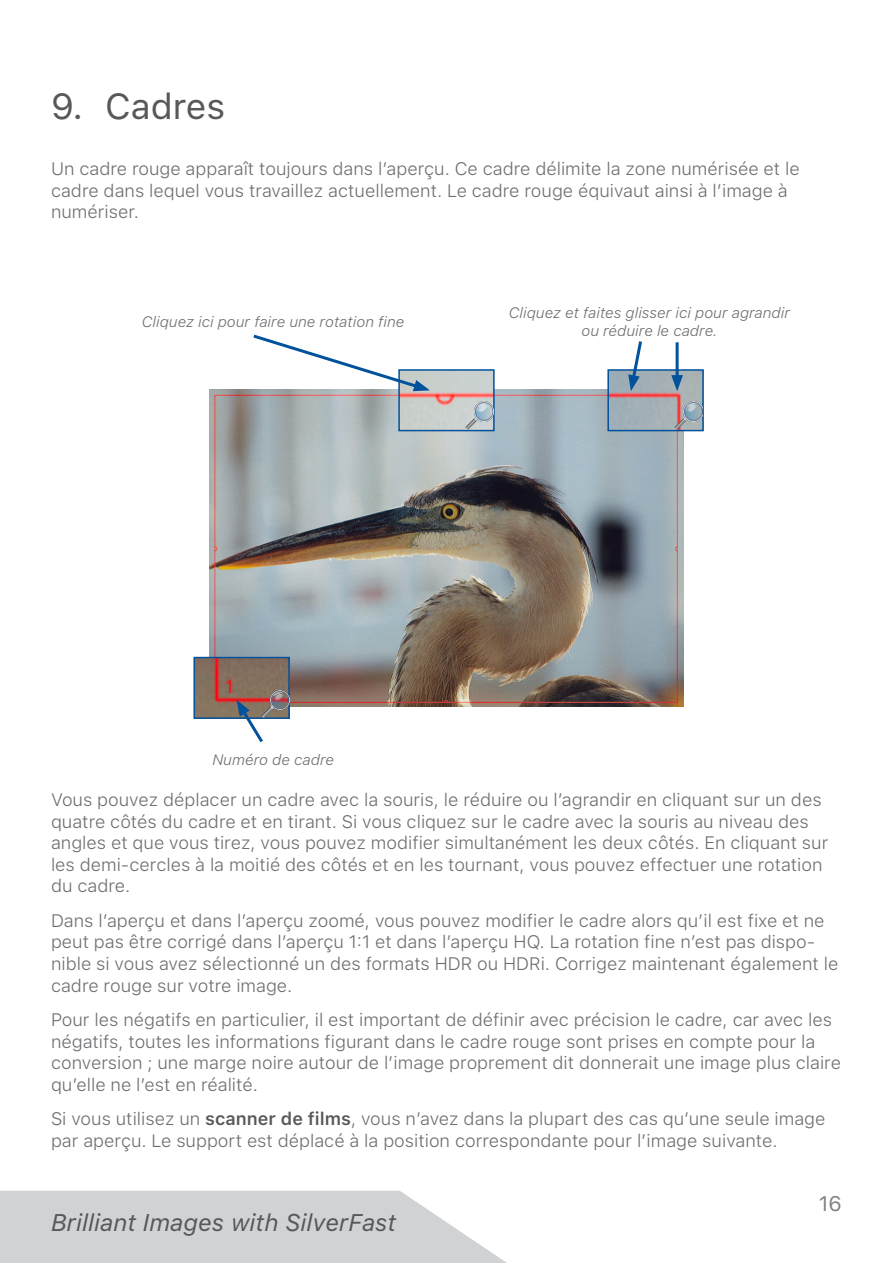
<style>
.page{position:relative;width:893px;height:1263px;background:#fff}
.page>*{position:absolute;margin:0;border:0;box-sizing:border-box;transform-origin:0 0}
.Überschrift{font:36px "SF Pro Text";color:#57585a}
.t1{font:italic 24px "SF Pro Text";color:#57585a}
.t2{font:21px "SF Pro Text";color:#808285}
.Text{font:300 18px/21.6px "SF Pro Text";color:#6c6d70}
.Bildunterschrift{font:italic 300 15px/18px "SF Pro Text";color:#6c6d70;text-align:center}
.s1{font-weight:600;color:#57585a}
</style>
<div class="page">
<img style="left:209px;top:389px;width:474px;height:317px">
<img style="left:401px;top:372px;width:91px;height:56px">
<div style="left:398px;top:369px;width:97px;height:62px;border:2px solid #01519b"></div>
<svg style="left:250px;top:334px;width:180px;height:57px"></svg>
<svg style="left:464px;top:402px;width:29px;height:28px"></svg>
<img style="left:475px;top:402px;width:19px;height:19px">
<img style="left:196px;top:660px;width:91px;height:56px">
<div style="left:193px;top:657px;width:97px;height:62px;border:2px solid #01519b"></div>
<svg style="left:236px;top:691px;width:53px;height:52px"></svg>
<img style="left:271px;top:690px;width:19px;height:20px">
<img style="left:610px;top:372px;width:91px;height:56px">
<div style="left:607px;top:369px;width:97px;height:62px;border:2px solid #01519b"></div>
<svg style="left:673px;top:402px;width:29px;height:28px"></svg>
<img style="left:684px;top:402px;width:19px;height:19px">
<svg style="left:628px;top:341px;width:16px;height:50px"></svg>
<hr style="left:676px;top:342px;width:3px;height:39px;background:#01519b">
<svg style="left:671px;top:375px;width:12px;height:16px"></svg>
<svg style="left:0;top:1191px;width:507px;height:72px;background:#d5d6d8"></svg>
<p class="Überschrift" style="left:51px;top:86px;width:176px">9. Cadres</p>
<p class="Text" style="left:51px;top:158px;width:750px">Un cadre rouge apparaît toujours dans l’aperçu. Ce cadre délimite la zone numérisée et le cadre dans lequel vous travaillez actuellement. Le cadre rouge équivaut ainsi à l’image à numériser.</p>
<p class="Bildunterschrift" style="left:142px;top:312px;width:264px">Cliquez ici pour faire une rotation fine</p>
<p class="Bildunterschrift" style="left:509px;top:304px;width:283px">Cliquez et faites glisser ici pour agrandir ou réduire le cadre.</p>
<p class="Bildunterschrift" style="left:212px;top:751px;width:123px">Numéro de cadre</p>
<p class="Text" style="left:51px;top:789px;width:779px">Vous pouvez déplacer un cadre avec la souris, le réduire ou l’agrandir en cliquant sur un des quatre côtés du cadre et en tirant. Si vous cliquez sur le cadre avec la souris au niveau des angles et que vous tirez, vous pouvez modifier simultanément les deux côtés. En cliquant sur les demi-cercles à la moitié des côtés et en les tournant, vous pouvez effectuer une rotation du cadre.</p>
<p class="Text" style="left:51px;top:910px;width:789px">Dans l’aperçu et dans l’aperçu zoomé, vous pouvez modifier le cadre alors qu’il est fixe et ne peut pas être corrigé dans l’aperçu 1:1 et dans l’aperçu HQ. La rotation fine n’est pas dispo&shy;nible si vous avez sélectionné un des formats HDR ou HDRi. Corrigez maintenant également le cadre rouge sur votre image.</p>
<p class="Text" style="left:51px;top:1009px;width:791px">Pour les négatifs en particulier, il est important de définir avec précision le cadre, car avec les négatifs, toutes les informations figurant dans le cadre rouge sont prises en compte pour la conversion ; une marge noire autour de l’image proprement dit donnerait une image plus claire qu’elle ne l’est en réalité.</p>
<p class="Text" style="left:51px;top:1108px;width:776px">Si vous utilisez un <span class="s1">scanner de films</span>, vous n’avez dans la plupart des cas qu’une seule image par aperçu. Le support est déplacé à la position correspondante pour l’image suivante.</p>
<h2 class="t1" style="left:51px;top:1208px;width:347px">Brilliant Images with SilverFast</h2>
<p class="t2" style="left:819px;top:1191px;width:25px">16</p>
</div>
